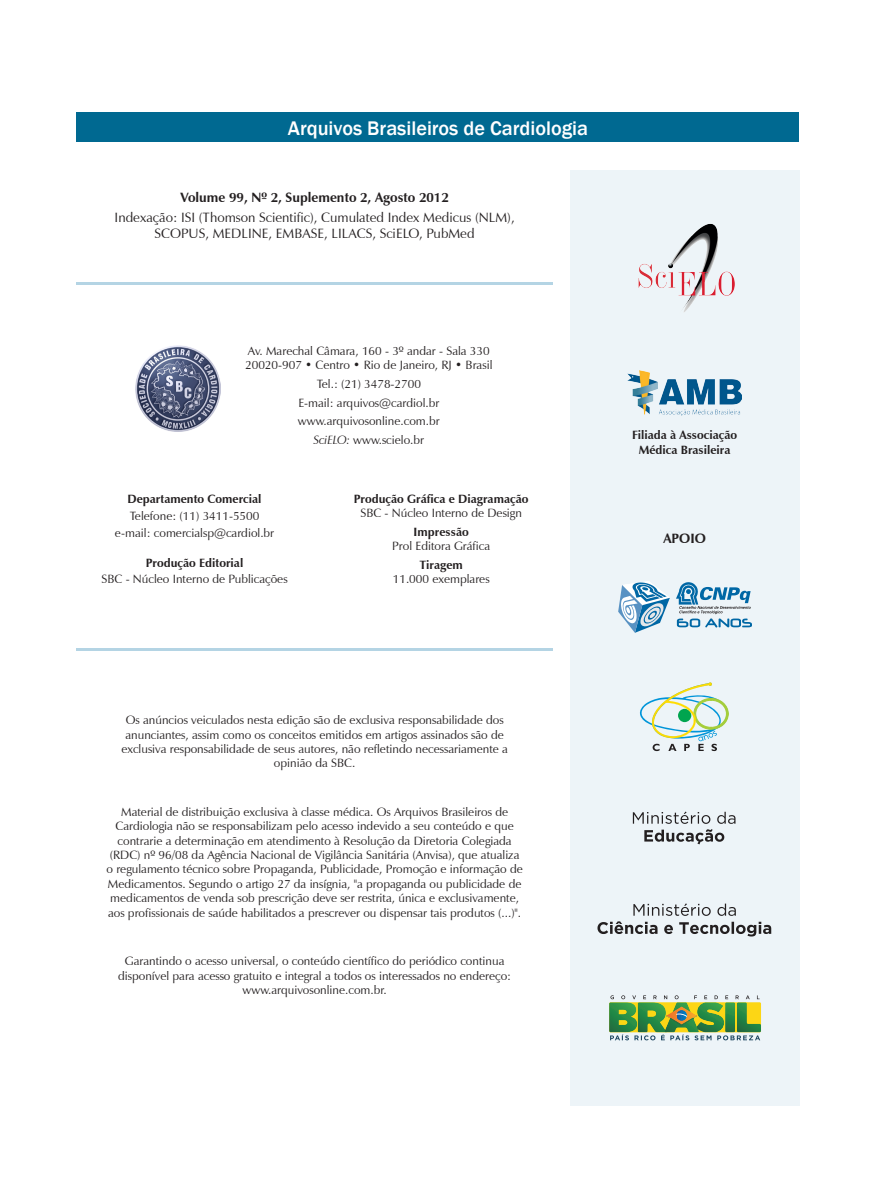
<style>
.page{position:relative;width:893px;height:1191px;background:#fff}
.page>*{position:absolute;margin:0;border:0;box-sizing:border-box;transform-origin:0 0}
.t1{font:500 20.25px "Franklin Gothic";color:#fff}
.t2{font:13.5px/16.2px "Zapf Humanist 601 BT";color:#231f20;text-align:center}
.t3{font:700 13.5px "Zapf Humanist 601 BT";color:#231f20}
.t4{font:12px/14.4px "Zapf Humanist 601 BT";color:#231f20;text-align:center}
.t5{font:700 12px/14.4px "Zapf Humanist 601 BT";color:#231f20;text-align:center}
.s1{font-weight:700}
.s2{font-style:italic}
</style>
<div class="page">
<div style="left:570px;top:170px;width:229px;height:936px;background:#edf4f8"></div>
<div style="left:77px;top:113px;width:722px;height:29px;background:#006991"></div>
<hr style="left:77px;top:648px;width:476px;height:2px;background:#b4d4e4">
<hr style="left:77px;top:282px;width:476px;height:2px;background:#b4d4e4">
<img style="left:627px;top:371px;width:115px;height:44px">
<img style="left:135px;top:346px;width:85px;height:85px">
<svg style="left:676px;top:582px;width:76px;height:45px"></svg>
<svg style="left:618px;top:581px;width:52px;height:52px"></svg>
<svg style="left:633px;top:811px;width:102px;height:33px"></svg>
<svg style="left:639px;top:682px;width:90px;height:69px"></svg>
<svg style="left:609px;top:995px;width:152px;height:45px"></svg>
<svg style="left:597px;top:903px;width:174px;height:33px"></svg>
<img style="left:638px;top:223px;width:97px;height:89px">
<h1 class="t1" style="left:288px;top:119px;width:302px">Arquivos Brasileiros de Cardiologia</h1>
<p class="t3" style="left:181px;top:191px;width:270px">Volume 99, Nº 2, Suplemento 2, Agosto 2012</p>
<p class="t2" style="left:115px;top:211px;width:402px">Indexação: ISI (Thomson Scientific), Cumulated Index Medicus (NLM),<br>SCOPUS, MEDLINE, EMBASE, LILACS, SciELO, PubMed</p>
<p class="t4" style="left:245px;top:345px;width:249px;text-align:left">Av. Marechal Câmara, 160 - 3º andar - Sala 330<br>20020-907 <span class="s1">•</span> Centro <span class="s1">•</span> Rio de Janeiro, RJ <span class="s1">•</span> Brasil</p>
<p class="t4" style="left:298px;top:376px;width:143px;line-height:18.6px">Tel.: (21) 3478-2700<br>E-mail: arquivos@cardiol.br www.arquivosonline.com.br<br><span class="s2">SciELO:</span> www.scielo.br</p>
<p class="t5" style="left:128px;top:493px;width:135px">Departamento Comercial</p>
<p class="t4" style="left:115px;top:508px;width:161px;line-height:17px">Telefone: (11) 3411-5500 e-mail: comercialsp@cardiol.br</p>
<p class="t5" style="left:146px;top:556px;width:99px">Produção Editorial</p>
<p class="t4" style="left:101px;top:573px;width:188px">SBC - Núcleo Interno de Publicações</p>
<p class="t5" style="left:354px;top:493px;width:176px">Produção Gráfica e Diagramação</p>
<p class="t4" style="left:360px;top:507px;width:163px">SBC - Núcleo Interno de Design</p>
<p class="t5" style="left:414px;top:526px;width:57px">Impressão</p>
<p class="t4" style="left:392px;top:540px;width:99px">Prol Editora Gráfica</p>
<p class="t5" style="left:420px;top:559px;width:45px">Tiragem</p>
<p class="t4" style="left:393px;top:573px;width:98px">11.000 exemplares</p>
<p class="t5" style="left:632px;top:429px;width:107px">Filiada à Associação<br>Médica Brasileira</p>
<p class="t3" style="left:663px;top:532px;width:44px">APOIO</p>
<p class="t4" style="left:121px;top:714px;width:388px">Os anúncios veiculados nesta edição são de exclusiva responsabilidade dos anunciantes, assim como os conceitos emitidos em artigos assinados são de exclusiva responsabilidade de seus autores, não refletindo necessariamente a opinião da SBC.</p>
<p class="t4" style="left:107px;top:806px;width:418px">Material de distribuição exclusiva à classe médica. Os Arquivos Brasileiros de Cardiologia não se responsabilizam pelo acesso indevido a seu conteúdo e que contrarie a determinação em atendimento à Resolução da Diretoria Colegiada (RDC) nº 96/08 da Agência Nacional de Vigilância Sanitária (Anvisa), que atualiza o regulamento técnico sobre Propaganda, Publicidade, Promoção e informação de Medicamentos. Segundo o artigo 27 da insígnia, "a propaganda ou publicidade de medicamentos de venda sob prescrição deve ser restrita, única e exclusivamente, aos profissionais de saúde habilitados a prescrever ou dispensar tais produtos (...)".</p>
<p class="t4" style="left:118px;top:955px;width:395px">Garantindo o acesso universal, o conteúdo científico do periódico continua disponível para acesso gratuito e integral a todos os interessados no endereço: www.arquivosonline.com.br.</p>
</div>
